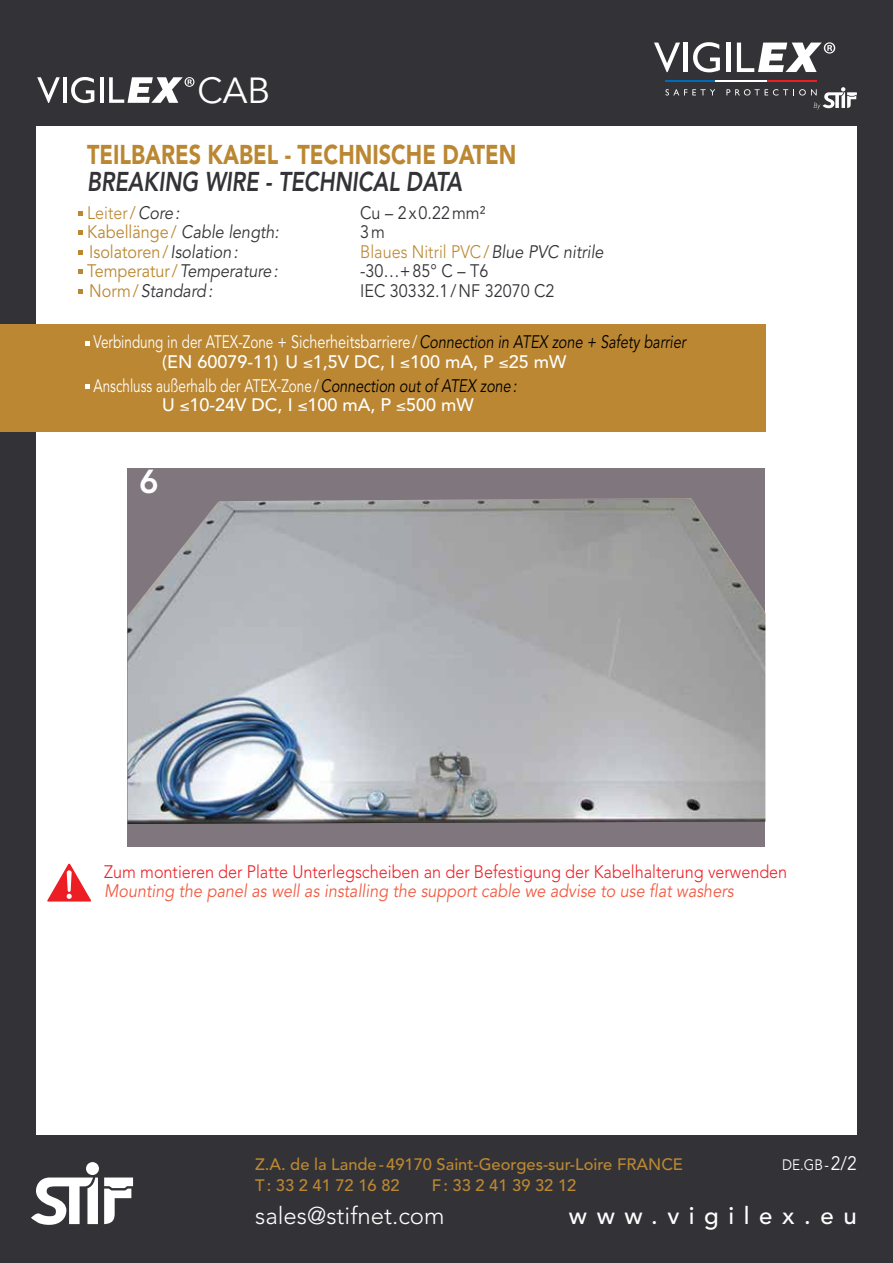
<style>
.page{position:relative;width:893px;height:1263px;background:#333236}
.page>*{position:absolute;margin:0;border:0;box-sizing:border-box;transform-origin:0 0}
.t1{font:36px "Avenir";color:#fff}
.t2{font:800 33px "Avenir";color:#fff}
.t3{font:900 27px "Avenir";color:#bb8732;scale:.8 1}
.t4{font:italic 800 27px "Avenir";color:#333236;scale:.8 1}
.t5{font:300 24px "Avenir";color:#fff}
.t6{font:500 24px "Avenir";letter-spacing:.4em;color:#fff}
.t7{font:18px/19.5px "Avenir";color:#fff;scale:.75 1}
.t8{font:300 18px "Avenir";color:#ed1d24;scale:.9 1}
.t9{font:italic 18px "Avenir";color:#f15b40;scale:.9 1}
.t10{font:italic 18px "Avenir";color:#333236;scale:.9 1}
.t11{font:18px "Avenir";color:#333236;scale:.9 1}
.t12{font:300 18px "Avenir";color:#bb8732;scale:.9 1}
.t13{font:18px "Avenir";color:#bb8732;scale:.9 1}
.t14{font:500 16.5px "Avenir";color:#bb8732}
.t15{font:15px "Avenir";color:#fff;scale:.9 1}
.s1{font-weight:400}
.s2{font-weight:400;font-style:italic;color:#333236}
.s3{font-style:normal;color:#bb8732}
.s4{font-style:italic;color:#333236}
.s5{font-style:italic;color:#000}
.s6{font-weight:500}
.s7{font-size:19.5px}
</style>
<div class="page">
<div style="left:36px;top:126px;width:821px;height:1008px;background:#fff"></div>
<svg style="left:31px;top:1162px;width:102px;height:63px"></svg>
<div style="left:0;top:324px;width:765px;height:108px;background:#bb8732"></div>
<svg style="left:79px;top:211px;width:4px;height:5px"></svg>
<svg style="left:79px;top:231px;width:4px;height:4px"></svg>
<svg style="left:79px;top:250px;width:4px;height:5px"></svg>
<svg style="left:79px;top:270px;width:4px;height:4px"></svg>
<svg style="left:79px;top:289px;width:4px;height:5px"></svg>
<div style="left:128px;top:468px;width:637px;height:378px;background:#80767e"></div>
<img style="left:128px;top:498px;width:637px;height:326px">
<svg style="left:85px;top:341px;width:5px;height:4px"></svg>
<svg style="left:85px;top:384px;width:5px;height:5px"></svg>
<svg style="left:47px;top:864px;width:44px;height:37px"></svg>
<svg style="left:654px;top:43px;width:26px;height:29px"></svg>
<div style="left:683px;top:43px;width:5px;height:29px;background:#fff"></div>
<svg style="left:693px;top:42px;width:27px;height:30px"></svg>
<hr style="left:726px;top:43px;width:4px;height:29px;background:#fff">
<svg style="left:737px;top:42px;width:98px;height:30px"></svg>
<svg style="left:665px;top:89px;width:50px;height:7px"></svg>
<svg style="left:726px;top:87px;width:131px;height:23px"></svg>
<hr style="left:767px;top:80px;width:50px;height:2px;background:#ed1d24">
<hr style="left:665px;top:80px;width:50px;height:2px;background:#006cb7">
<hr style="left:715px;top:80px;width:52px;height:2px;background:#fff">
<svg style="left:37px;top:77px;width:23px;height:26px"></svg>
<hr style="left:63px;top:77px;width:3px;height:26px;background:#fff">
<svg style="left:71px;top:77px;width:23px;height:26px"></svg>
<hr style="left:100px;top:77px;width:3px;height:26px;background:#fff">
<svg style="left:109px;top:77px;width:85px;height:26px"></svg>
<div style="left:128px;top:468px;width:42px;height:43px;background:#80767e"></div>
<h1 class="t1" style="left:197px;top:70px;width:74px">CAB</h1>
<h3 class="t3" style="left:87px;top:138px;width:538px">TEILBARES KABEL - TECHNISCHE DATEN</h3>
<h3 class="t4" style="left:87px;top:165px;width:470px">BREAKING WIRE - TECHNICAL DATA</h3>
<p class="t12" style="left:87px;top:202px;width:104px">Leiter<span class="s1">/</span><span class="s2">Core:</span></p>
<p class="t11" style="left:360px;top:202px;width:141px">Cu – 2x0.22mm²</p>
<p class="t10" style="left:87px;top:221px;width:215px"><span class="s3">Kabellänge/</span> Cable length:</p>
<p class="t11" style="left:360px;top:221px;width:29px">3m</p>
<p class="t13" style="left:89px;top:241px;width:167px">Isolatoren/<span class="s4">Isolation:</span></p>
<p class="t12" style="left:360px;top:241px;width:272px">Blaues Nitril PVC<span class="s1">/</span><span class="s2">Blue PVC nitrile</span></p>
<p class="t10" style="left:87px;top:260px;width:214px"><span class="s3">Temperatur/</span>Temperature:</p>
<p class="t11" style="left:360px;top:260px;width:144px">-30…+85° C – T6</p>
<p class="t10" style="left:89px;top:280px;width:139px"><span class="s3">Norm/</span>Standard:</p>
<p class="t11" style="left:360px;top:280px;width:218px">IEC 30332.1/NF 32070 C2</p>
<p class="t7" style="left:162px;top:333px;width:700px;text-indent:-68px">Verbindung in der ATEX-Zone + Sicherheitsbarriere/<span class="s5">Connection in ATEX zone + Safety barrier </span><span class="s6">(EN 60079-11) U</span> ≤<span class="s6">1,5V DC, I</span> ≤<span class="s6">100 mA, P</span> ≤<span class="s6">25 mW</span></p>
<p class="t7" style="left:162px;top:376px;width:474px;text-indent:-68px">Anschluss außerhalb der ATEX-Zone/<span class="s5">Connection out of ATEX zone:<br></span><span class="s6">U</span> ≤<span class="s6">10-24V DC, I</span> ≤<span class="s6">100 mA, P</span> ≤<span class="s6">500 mW</span></p>
<h2 class="t2" style="left:139px;top:462px;width:21px">6</h2>
<p class="t8" style="left:104px;top:861px;width:760px">Zum montieren der Platte Unterlegscheiben an der Befestigung der Kabelhalterung verwenden</p>
<p class="t9" style="left:104px;top:881px;width:701px">Mounting the panel as well as installing the support cable we advise to use flat washers</p>
<p class="t14" style="left:255px;top:1155px;width:429px">Z.A. de la Lande-49170 Saint-Georges-sur-Loire FRANCE</p>
<p class="t15" style="left:782px;top:1156px;width:84px">DE.GB-<span class="s7">2/2</span></p>
<p class="t14" style="left:255px;top:1176px;width:146px">T: 33 2 41 72 16 82</p>
<p class="t14" style="left:432px;top:1176px;width:146px">F: 33 2 41 39 32 12</p>
<h3 class="t5" style="left:255px;top:1202px;width:191px">sales@stifnet.com</h3>
<h3 class="t6" style="left:569px;top:1202px;width:289px">www.vigilex.eu</h3>
</div>
